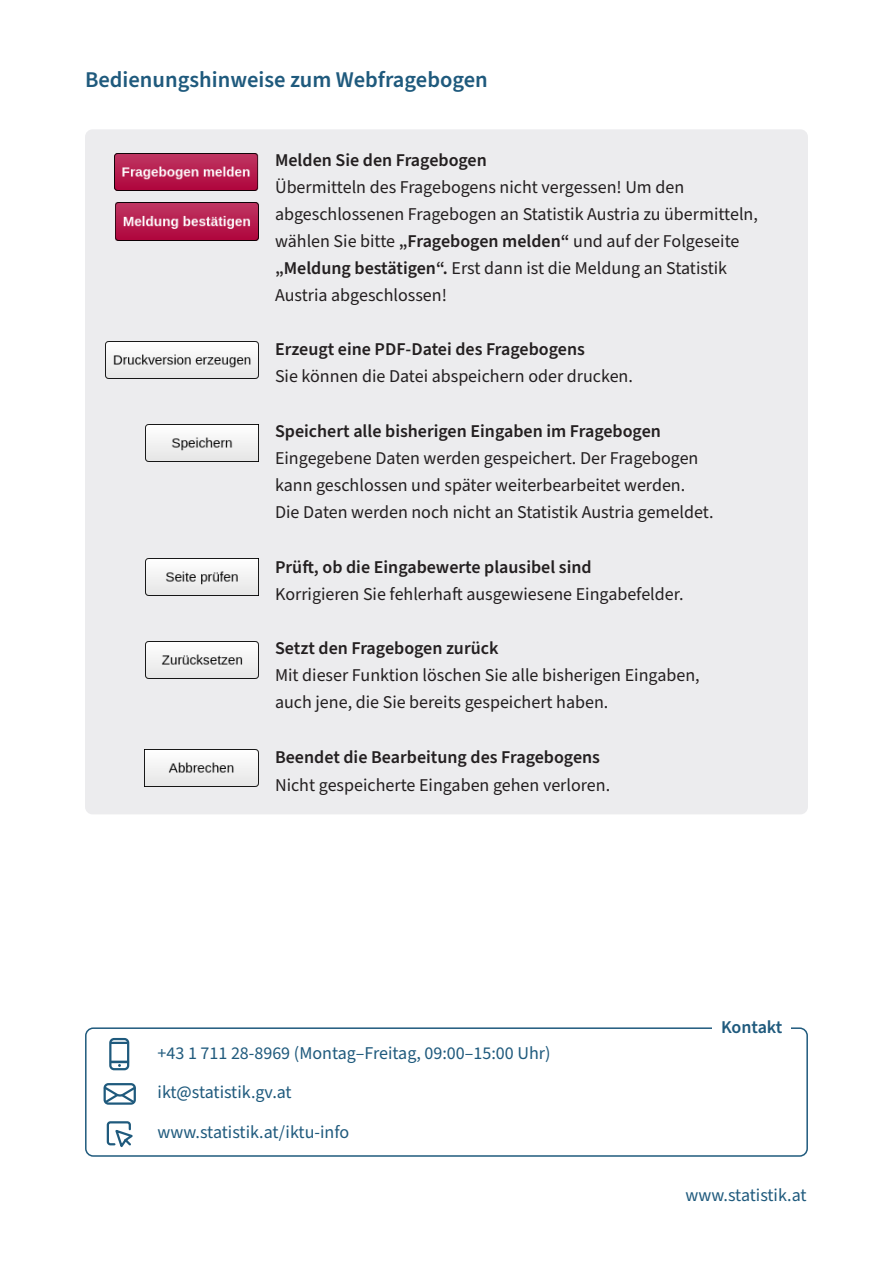
<style>
.page{position:relative;width:893px;height:1263px;background:#fff}
.page>*{position:absolute;margin:0;border:0;box-sizing:border-box;transform-origin:0 0}
.Headline__h2{font:600 22.5px "Source Sans Pro";color:#1f5a7d}
.Fließtext{font:18px/27px "Source Sans Pro";color:#231f20}
.Fließtext-2{font:18px "Source Sans Pro";color:#1f5a7d}
.Fließtext-3{font:600 18px "Source Sans Pro";letter-spacing:-.005em;color:#1f5a7d}
.s1{font-weight:600}
</style>
<div class="page">
<div style="left:85px;top:129px;width:723px;height:685px;background:#ececee;border-radius:8px"></div>
<img style="left:146px;top:559px;width:112px;height:36px">
<img style="left:114px;top:153px;width:144px;height:37px">
<img style="left:115px;top:203px;width:143px;height:37px">
<img style="left:105px;top:342px;width:153px;height:37px">
<img style="left:146px;top:425px;width:112px;height:37px">
<img style="left:146px;top:642px;width:112px;height:37px">
<img style="left:145px;top:749px;width:113px;height:37px">
<div style="left:109px;top:1038px;width:20px;height:32px;border:2px solid #1f5a7d;border-radius:4px"></div>
<hr style="left:110px;top:1060px;width:19px;height:3px;background:#1f5a7d">
<svg style="left:110px;top:1042px;width:17px;height:2px"></svg>
<div style="left:104px;top:1083px;width:32px;height:22px;border:2px solid #1f5a7d;border-radius:4px"></div>
<svg style="left:103px;top:1084px;width:33px;height:21px"></svg>
<svg style="left:106px;top:1121px;width:27px;height:27px"></svg>
<div style="left:85px;top:1027px;width:723px;height:130px;border:2px solid #1f5a7d;border-radius:8px"></div>
<div style="left:712px;top:1020px;width:79px;height:13px;background:#fff"></div>
<h2 class="Headline__h2" style="left:85px;top:64px;width:404px">Bedienungshinweise zum Webfragebogen</h2>
<p class="Fließtext" style="left:275px;top:147px;width:484px"><span class="s1">Melden Sie den Fragebogen<br></span>Übermitteln des Fragebogens nicht vergessen! Um den abgeschlossenen Fragebogen an Statistik Austria zu übermitteln, wählen Sie bitte <span class="s1">„Fragebogen melden“</span> und auf der Folgeseite <span class="s1">„Meldung bestätigen“.</span> Erst dann ist die Meldung an Statistik Austria abgeschlossen!</p>
<p class="Fließtext" style="left:275px;top:336px;width:359px"><span class="s1">Erzeugt eine PDF-Datei des Fragebogens<br></span>Sie können die Datei abspeichern oder drucken.</p>
<p class="Fließtext" style="left:275px;top:418px;width:440px"><span class="s1">Speichert alle bisherigen Eingaben im Fragebogen </span>Eingegebene Daten werden gespeichert. Der Fragebogen kann geschlossen und später weiterbearbeitet werden.<br>Die Daten werden noch nicht an Statistik Austria gemeldet.</p>
<p class="Fließtext" style="left:275px;top:554px;width:410px"><span class="s1">Prüft, ob die Eingabewerte plausibel sind<br></span>Korrigieren Sie fehlerhaft ausgewiesene Eingabefelder.</p>
<p class="Fließtext" style="left:275px;top:635px;width:426px"><span class="s1">Setzt den Fragebogen zurück<br></span>Mit dieser Funktion löschen Sie alle bisherigen Eingaben, auch jene, die Sie bereits gespeichert haben.</p>
<p class="Fließtext" style="left:275px;top:744px;width:337px"><span class="s1">Beendet die Bearbeitung des Fragebogens<br></span>Nicht gespeicherte Eingaben gehen verloren.</p>
<p class="Fließtext-2" style="left:158px;top:1041px;width:394px">+43 1 711 28-8969 (Montag–Freitag, 09:00–15:00 Uhr)</p>
<p class="Fließtext-2" style="left:158px;top:1080px;width:136px">ikt@statistik.gv.at</p>
<p class="Fließtext-2" style="left:158px;top:1120px;width:193px">www.statistik.at/iktu-info</p>
<p class="Fließtext-3" style="left:721px;top:1015px;width:63px">Kontakt</p>
<p class="Fließtext-2" style="left:685px;top:1183px;width:123px">www.statistik.at</p>
</div>
